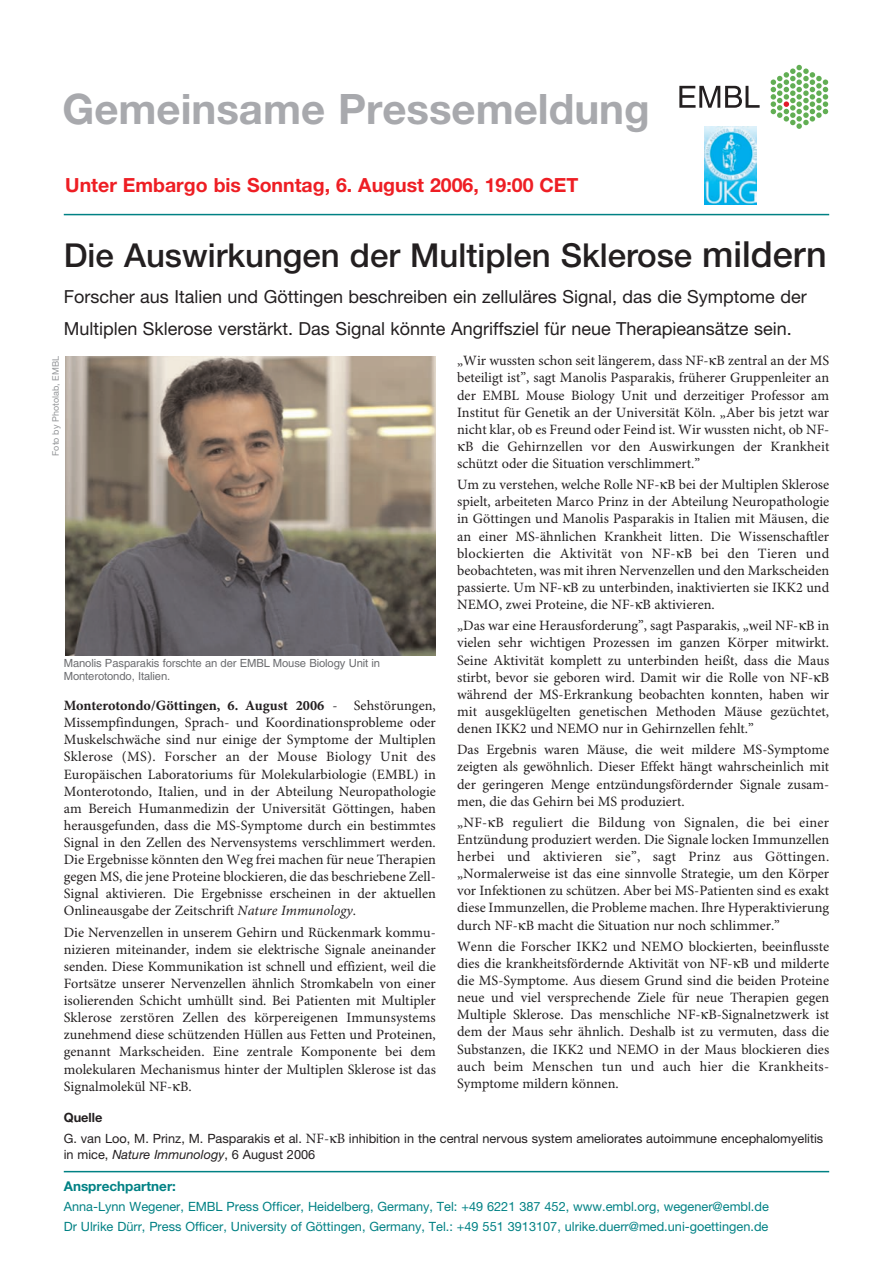
<style>
.page{position:relative;width:893px;height:1263px;background:#fff}
.page>*{position:absolute;margin:0;border:0;box-sizing:border-box;transform-origin:0 0}
.t1{font:700 42px "Helvetica Neue LT Pro";color:#a8a9ad}
.t2{font:500 33px "Helvetica Neue LT Pro";color:#231f20}
.t3{font:700 19.5px "Helvetica Neue LT Pro";color:#ee1e24}
.t4{font:18px/31.5px "Helvetica Neue LT Pro";color:#231f20}
.t5{font:14.25px/17.1px "Minion Pro";color:#231f20;text-align:justify}
.t6{font:700 13.5px "Helvetica Neue LT Pro";color:#008184}
.t7{font:12.75px/19.5px "Helvetica Neue LT Pro";color:#008184}
.t8{font:12.75px/20.9px "Helvetica Neue LT Pro";color:#231f20}
.t9{font:11.25px/13.5px "Helvetica";letter-spacing:-.01em;color:#6c6d70}
.t10{font:9px "Helvetica Neue LT Pro";color:#939598}
.s1{font-size:36px}
.s2{font-weight:700}
.s3{font-style:italic}
.s4{font-family:"Minion Pro";font-size:14.25px}
</style>
<div class="page">
<svg style="left:771px;top:65px;width:57px;height:64px"></svg>
<svg style="left:679px;top:86px;width:81px;height:22px"></svg>
<hr style="left:64px;top:214px;width:765px;height:1px;background:#008184">
<img style="left:65px;top:356px;width:371px;height:300px">
<hr style="left:64px;top:1171px;width:765px;height:1px;background:#008184">
<img style="left:704px;top:127px;width:53px;height:78px">
<h1 class="t1" style="left:63px;top:94px;width:589px">Gemeinsame Pressemeldung</h1>
<h3 class="t3" style="left:65px;top:178px;width:515px">Unter Embargo bis Sonntag, 6. August 2006, 19:00 CET</h3>
<h2 class="t2" style="left:64px;top:244px;width:765px">Die Auswirkungen der Multiplen Sklerose <span class="s1">mildern</span></h2>
<p class="t4" style="left:64px;top:283px;width:744px">Forscher aus Italien und Göttingen beschreiben ein zelluläres Signal, das die Symptome der<br>Multiplen Sklerose verstärkt. Das Signal könnte Angriffsziel für neue Therapieansätze sein.</p>
<p class="t10" style="left:53px;top:456px;width:101px;rotate:-90deg">Foto by Photolab, EMBL</p>
<p class="t9" style="left:64px;top:657px;width:318px">Manolis Pasparakis forschte an der EMBL Mouse Biology Unit in<br>Monterotondo, Italien.</p>
<p class="t5" style="left:64px;top:698px;width:374px"><span class="s2">Monterotondo/Göttingen, 6. August 2006</span> - Sehstörungen, Missempfindungen, Sprach- und Koordinationsprobleme oder Muskelschwäche sind nur einige der Symptome der Multiplen Sklerose (MS). Forscher an der Mouse Biology Unit des Europäischen Laboratoriums für Molekularbiologie (EMBL) in Monterotondo, Italien, und in der Abteilung Neuropathologie am Bereich Humanmedizin der Universität Göttingen, haben herausgefunden, dass die MS-Symptome durch ein bestimmtes Signal in den Zellen des Nervensystems verschlimmert werden.<br>Die Ergebnisse könnten den Weg frei machen für neue Therapien gegen MS, die jene Proteine blockieren, die das beschriebene Zell-Signal aktivieren. Die Ergebnisse erscheinen in der aktuellen Onlineausgabe der Zeitschrift <span class="s3">Nature Immunology</span>.</p>
<p class="t5" style="left:64px;top:925px;width:374px">Die Nervenzellen in unserem Gehirn und Rückenmark kommu&shy;nizieren miteinander, indem sie elektrische Signale aneinander senden. Diese Kommunikation ist schnell und effizient, weil die Fortsätze unserer Nervenzellen ähnlich Stromkabeln von einer isolierenden Schicht umhüllt sind. Bei Patienten mit Multipler Sklerose zerstören Zellen des körpereigenen Immunsystems zunehmend diese schützenden Hüllen aus Fetten und Proteinen, genannt Markscheiden. Eine zentrale Komponente bei dem molekularen Mechanismus hinter der Multiplen Sklerose ist das Signalmolekül NF- B.</p>
<p class="t5" style="left:457px;top:353px;width:374px">„Wir wussten schon seit längerem, dass NF- B zentral an der MS</p>
<p class="t5" style="left:457px;top:371px;width:374px">beteiligt ist”, sagt Manolis Pasparakis, früherer Gruppenleiter an</p>
<p class="t5" style="left:457px;top:388px;width:374px">der EMBL Mouse Biology Unit und derzeitiger Professor am</p>
<p class="t5" style="left:457px;top:405px;width:374px">Institut für Genetik an der Universität Köln. „Aber bis jetzt war</p>
<p class="t5" style="left:457px;top:422px;width:374px">nicht klar, ob es Freund oder Feind ist. Wir wussten nicht, ob NF-</p>
<p class="t5" style="left:465px;top:439px;width:366px">B die Gehirnzellen vor den Auswirkungen der Krankheit</p>
<p class="t5" style="left:457px;top:456px;width:245px">schützt oder die Situation verschlimmert.”</p>
<p class="t5" style="left:457px;top:477px;width:374px">Um zu verstehen, welche Rolle NF- B bei der Multiplen Sklerose spielt, arbeiteten Marco Prinz in der Abteilung Neuropathologie in Göttingen und Manolis Pasparakis in Italien mit Mäusen, die an einer MS-ähnlichen Krankheit litten. Die Wissenschaftler blockierten die Aktivität von NF- B bei den Tieren und beobachteten, was mit ihren Nervenzellen und den Markscheiden passierte. Um NF- B zu unterbinden, inaktivierten sie IKK2 und NEMO, zwei Proteine, die NF- B aktivieren.</p>
<p class="t5" style="left:457px;top:618px;width:374px">„Das war eine Herausforderung”, sagt Pasparakis, „weil NF- B in vielen sehr wichtigen Prozessen im ganzen Körper mitwirkt.<br>Seine Aktivität komplett zu unterbinden heißt, dass die Maus stirbt, bevor sie geboren wird. Damit wir die Rolle von NF- B während der MS-Erkrankung beobachten konnten, haben wir mit ausgeklügelten genetischen Methoden Mäuse gezüchtet, denen IKK2 und NEMO nur in Gehirnzellen fehlt.”</p>
<p class="t5" style="left:457px;top:742px;width:374px">Das Ergebnis waren Mäuse, die weit mildere MS-Symptome zeigten als gewöhnlich. Dieser Effekt hängt wahrscheinlich mit der geringeren Menge entzündungsfördernder Signale zusam&shy;men, die das Gehirn bei MS produziert.</p>
<p class="t5" style="left:457px;top:815px;width:374px">„NF- B reguliert die Bildung von Signalen, die bei einer Entzündung produziert werden. Die Signale locken Immunzellen herbei und aktivieren sie”, sagt Prinz aus Göttingen. „Normalerweise ist das eine sinnvolle Strategie, um den Körper vor Infektionen zu schützen. Aber bei MS-Patienten sind es exakt diese Immunzellen, die Probleme machen. Ihre Hyperaktivierung durch NF- B macht die Situation nur noch schlimmer.”</p>
<p class="t5" style="left:457px;top:939px;width:374px">Wenn die Forscher IKK2 und NEMO blockierten, beeinflusste dies die krankheitsfördernde Aktivität von NF- B und milderte die MS-Symptome. Aus diesem Grund sind die beiden Proteine neue und viel versprechende Ziele für neue Therapien gegen Multiple Sklerose. Das menschliche NF- B-Signalnetzwerk ist dem der Maus sehr ähnlich. Deshalb ist zu vermuten, dass die Substanzen, die IKK2 und NEMO in der Maus blockieren dies auch beim Menschen tun und auch hier die Krankheits-Symptome mildern können.</p>
<p class="t8" style="left:64px;top:1108px;width:761px"><span class="s2">Quelle<br></span>G. van Loo, M. Prinz, M. Pasparakis et al. <span class="s4">NF- B</span> inhibition in the central nervous system ameliorates autoimmune encephalomyelitis</p>
<p class="t8" style="left:64px;top:1145px;width:253px">in mice, <span class="s3">Nature Immunology</span>, 6 August 2006</p>
<p class="t6" style="left:64px;top:1182px;width:114px">Ansprechpartner:</p>
<p class="t7" style="left:64px;top:1198px;width:707px">Anna-Lynn Wegener, EMBL Press Officer, Heidelberg, Germany, Tel: +49 6221 387 452, www.embl.org, wegener@embl.de<br>Dr Ulrike Dürr, Press Officer, University of Göttingen, Germany, Tel.: +49 551 3913107, ulrike.duerr@med.uni-goettingen.de</p>
</div>
